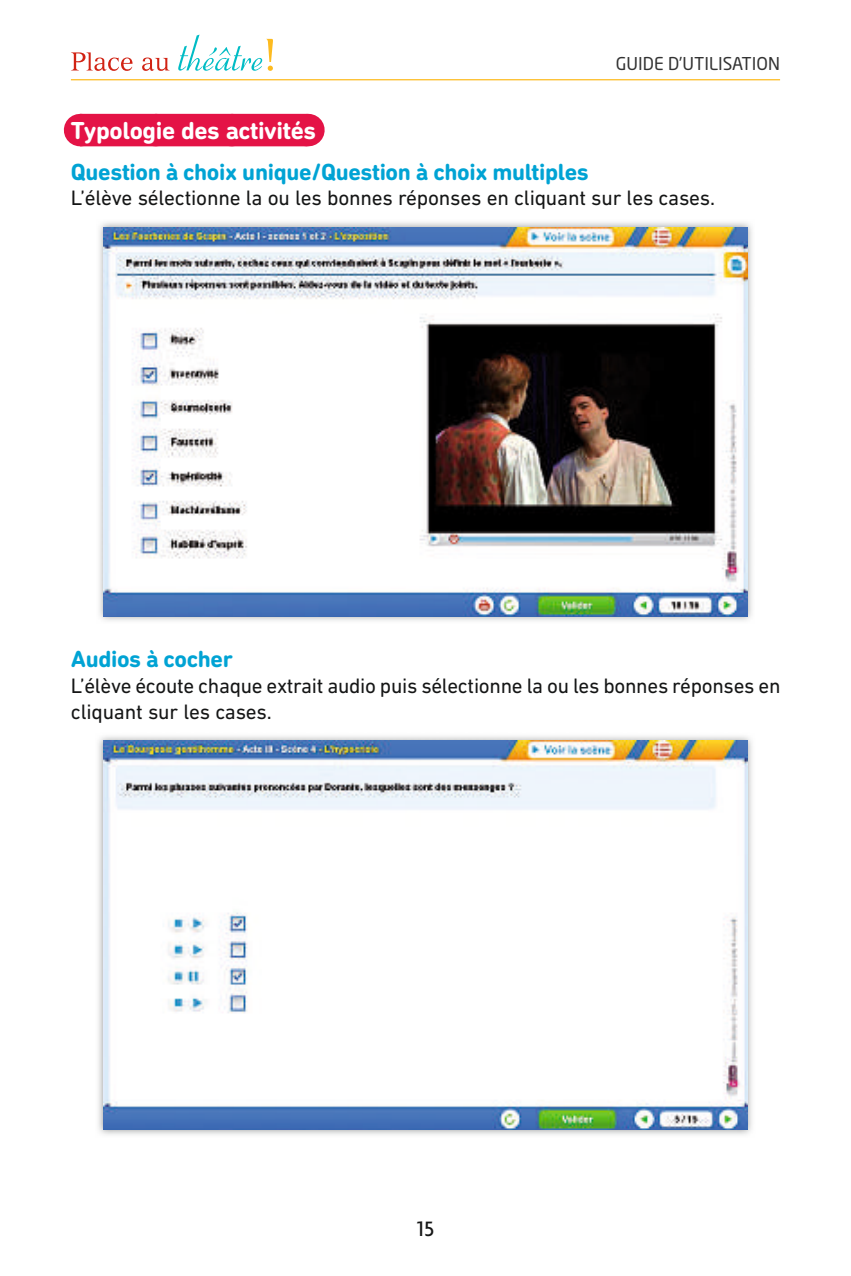
<style>
.page{position:relative;width:851px;height:1276px;background:#fff}
.page>*{position:absolute;margin:0;border:0;box-sizing:border-box;transform-origin:0 0}
.t1{font:700 25px "DIN Next Rounded LT Pro";letter-spacing:-.015em;color:#fff}
.t2{font:700 23.75px "DIN Next Rounded LT Pro";letter-spacing:-.015em;color:#00a3d4}
.t3{font:500 22.5px "Agenda";color:#151616}
.t4{font:21.25px/25.8px "DIN Next LT Pro";letter-spacing:-.015em;color:#151616}
.t5{font:17.5px "Neo Sans Std";color:#333}
</style>
<div class="page">
<svg style="left:71px;top:52px;width:99px;height:19px"></svg>
<svg style="left:178px;top:35px;width:95px;height:36px"></svg>
<hr style="left:71px;top:79px;width:709px;height:1px;background:#fdbb20">
<div style="left:80px;top:114px;width:227px;height:32px;background:#e41346"></div>
<hr style="left:307px;top:114px;width:1px;height:32px;background:#e41346">
<img style="left:99px;top:222px;width:653px;height:399px">
<img style="left:104px;top:227px;width:643px;height:389px">
<img style="left:98px;top:736px;width:654px;height:399px">
<img style="left:103px;top:740px;width:644px;height:390px">
<p class="t5" style="left:615px;top:57px;width:166px">GUIDE D’UTILISATION</p>
<p class="t1" style="left:71px;top:116px;width:247px">Typologie des activités</p>
<p class="t2" style="left:71px;top:158px;width:519px">Question à choix unique/Question à choix multiples</p>
<p class="t4" style="left:71px;top:185px;width:645px">L’élève sélectionne la ou les bonnes réponses en cliquant sur les cases.</p>
<p class="t2" style="left:71px;top:645px;width:163px">Audios à cocher</p>
<p class="t4" style="left:71px;top:672px;width:711px">L’élève écoute chaque extrait audio puis sélectionne la ou les bonnes réponses en cliquant sur les cases.</p>
<p class="t3" style="left:416px;top:1221px;width:19px">15</p>
</div>
